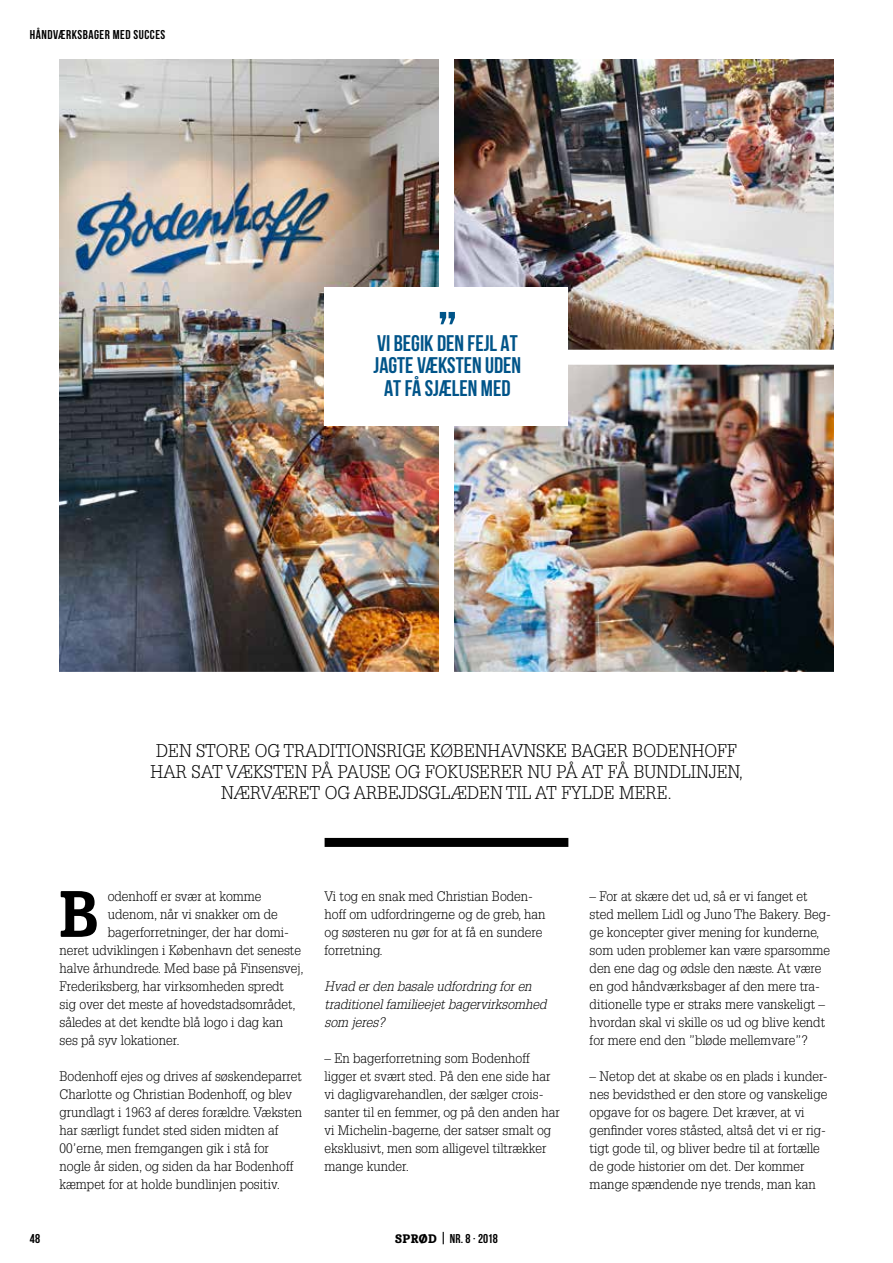
<style>
.page{position:relative;width:893px;height:1263px;background:#fff}
.page>*{position:absolute;margin:0;border:0;box-sizing:border-box;transform-origin:0 0}
.t1{font:63.45px "Cabrito Con Bol";color:#000}
.t2{font:700 60px "Bebas Neue";color:#005489}
.t3{font:700 22.5px/22.5px "Bebas Neue";color:#005489;text-align:center}
.t4{font:300 18px/21px "Glypha LT Std";color:#000;text-align:center}
.t5{font:300 13.5px/18px "Glypha LT Std";color:#000}
.t6{font:italic 300 13.5px/18px "Glypha LT Std";color:#000}
.t7{font:700 12.75px "Bebas Neue";letter-spacing:.04em;color:#000}
.s1{font-family:"Cabrito Con Ex B";font-weight:400;font-size:12px}
</style>
<div class="page">
<img style="left:60px;top:60px;width:379px;height:612px">
<img style="left:454px;top:60px;width:379px;height:290px">
<img style="left:454px;top:365px;width:379px;height:307px">
<div style="left:325px;top:838px;width:243px;height:9px;background:#000"></div>
<div style="left:325px;top:287px;width:243px;height:139px;background:#fff"></div>
<svg style="left:443px;top:1232px;width:1px;height:12px"></svg>
<p class="t7" style="left:30px;top:30px;width:137px">HÅNDVÆRKSBAGER MED SUCCES</p>
<h2 class="t2" style="left:437px;top:309px;width:21px">”</h2>
<h3 class="t3" style="left:374px;top:334px;width:149px">VI BEGIK DEN FEJL AT<br>JAGTE VÆKSTEN UDEN<br>AT FÅ SJÆLEN MED</h3>
<h3 class="t4" style="left:151px;top:740px;width:594px">DEN STORE OG TRADITIONSRIGE KØBENHAVNSKE BAGER BODENHOFF<br>HAR SAT VÆKSTEN PÅ PAUSE OG FOKUSERER NU PÅ AT FÅ BUNDLINJEN,<br>NÆRVÆRET OG ARBEJDSGLÆDEN TIL AT FYLDE MERE.</h3>
<p class="t5" style="left:108px;top:887px;width:155px">odenhoff er svær at komme</p>
<p class="t5" style="left:108px;top:905px;width:172px">udenom, når vi snakker om de</p>
<p class="t5" style="left:108px;top:923px;width:183px">bagerforretninger, der har domi-</p>
<p class="t5" style="left:60px;top:941px;width:243px">neret udviklingen i København det seneste</p>
<p class="t5" style="left:60px;top:959px;width:246px">halve århundrede. Med base på Finsensvej,</p>
<p class="t5" style="left:60px;top:977px;width:226px">Frederiksberg, har virksomheden spredt</p>
<p class="t5" style="left:60px;top:995px;width:238px">sig over det meste af hovedstadsområdet,</p>
<p class="t5" style="left:60px;top:1013px;width:225px">således at det kendte blå logo i dag kan</p>
<p class="t5" style="left:60px;top:1031px;width:122px">ses på syv lokationer.</p>
<p class="t5" style="left:60px;top:1067px;width:244px">Bodenhoff ejes og drives af søskendeparret Charlotte og Christian Bodenhoff, og blev grundlagt i 1963 af deres forældre. Væksten har særligt fundet sted siden midten af 00’erne, men fremgangen gik i stå for nogle år siden, og siden da har Bodenhoff kæmpet for at holde bundlinjen positiv.</p>
<h1 class="t1" style="left:58px;top:874px;width:41px">B</h1>
<p class="t5" style="left:325px;top:887px;width:222px">Vi tog en snak med Christian Boden&shy;hoff om udfordringerne og de greb, han og søsteren nu gør for at få en sundere forretning.</p>
<p class="t6" style="left:325px;top:977px;width:223px">Hvad er den basale udfordring for en traditionel familieejet bagervirksomhed som jeres?</p>
<p class="t5" style="left:325px;top:1049px;width:237px">– En bagerforretning som Bodenhoff ligger et svært sted. På den ene side har vi dagligvarehandlen, der sælger crois&shy;santer til en femmer, og på den anden har vi Michelin-bagerne, der satser smalt og eksklusivt, men som alligevel tiltrækker mange kunder.</p>
<p class="t5" style="left:590px;top:887px;width:243px">– For at skære det ud, så er vi fanget et sted mellem Lidl og Juno The Bakery. Beg&shy;ge koncepter giver mening for kunderne, som uden problemer kan være sparsomme den ene dag og ødsle den næste. At være en god håndværksbager af den mere tra&shy;ditionelle type er straks mere vanskeligt – hvordan skal vi skille os ud og blive kendt for mere end den ”bløde mellemvare”?</p>
<p class="t5" style="left:590px;top:1067px;width:240px">– Netop det at skabe os en plads i kunder&shy;nes bevidsthed er den store og vanskelige opgave for os bagere. Det kræver, at vi genfinder vores ståsted, altså det vi er rig&shy;tigt gode til, og bliver bedre til at fortælle de gode historier om det. Der kommer mange spændende nye trends, man kan</p>
<p class="t7" style="left:30px;top:1233px;width:12px">48</p>
<p class="t7" style="left:395px;top:1233px;width:104px"><span class="s1">SPRØD</span> NR. 8 · 2018</p>
</div>
